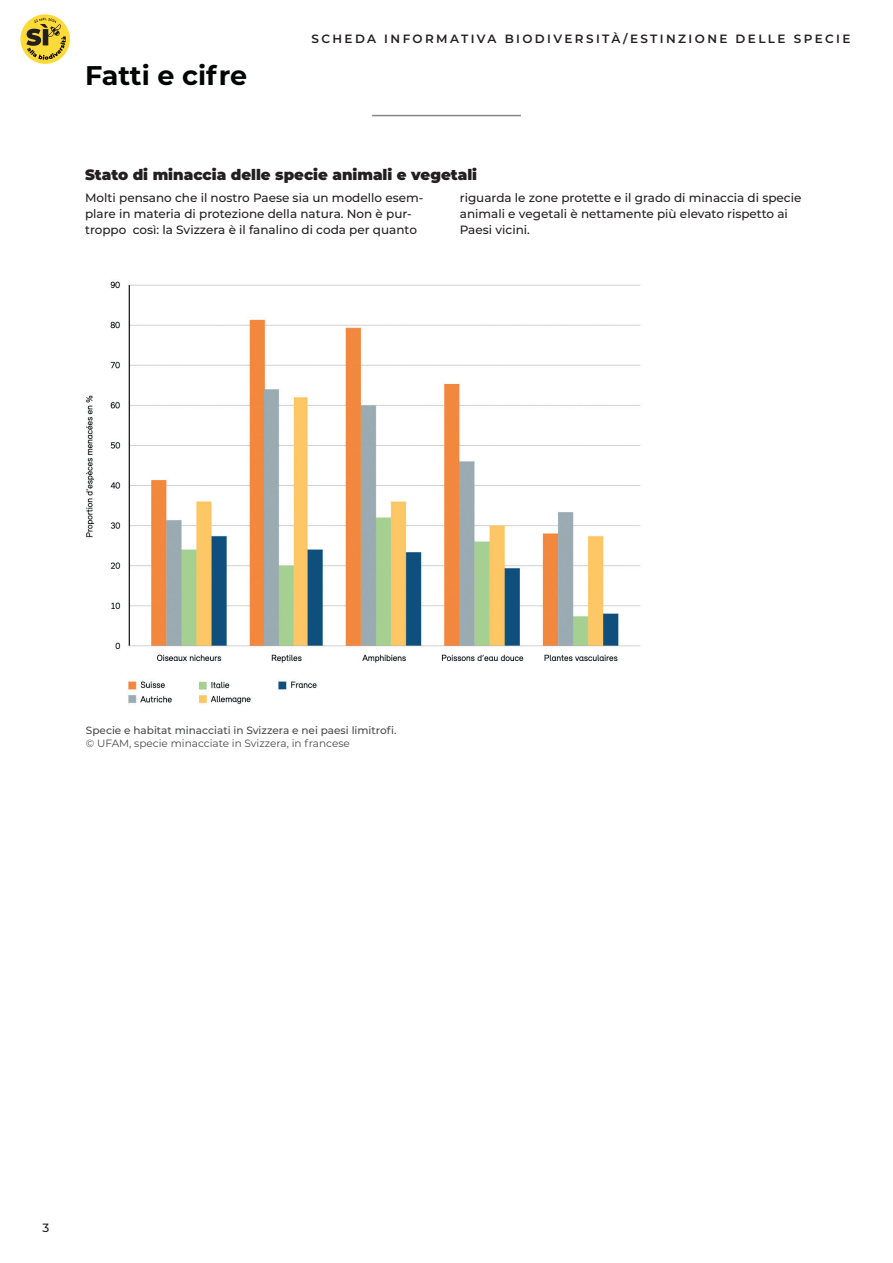
<style>
.page{position:relative;width:893px;height:1263px;background:#fff}
.page>*{position:absolute;margin:0;border:0;box-sizing:border-box;transform-origin:0 0}
.t1{font:700 27px "Montserrat";color:#030505}
.t2{font:900 15px "Montserrat";color:#231f20}
.t3{font:500 12px/15.8px "Montserrat";color:#231f20}
.t4{font:600 12px "Montserrat";letter-spacing:.2em;color:#231f20}
.t5{font:500 10.5px "Montserrat";color:#494a4b}
.t6{font:10.5px "Montserrat";color:#494a4b}
</style>
<div class="page">
<hr style="left:372px;top:115px;width:149px;height:1px;background:#231f20">
<svg style="left:20px;top:14px;width:50px;height:50px"></svg>
<svg style="left:26px;top:18px;width:40px;height:42px;background:#bca437"></svg>
<img style="left:86px;top:281px;width:555px;height:424px">
<h1 class="t1" style="left:85px;top:56px;width:164px">Fatti e cifre</h1>
<p class="t4" style="left:311px;top:30px;width:541px">SCHEDA INFORMATIVA BIODIVERSITÀ/ESTINZIONE DELLE SPECIE</p>
<p class="t2" style="left:85px;top:164px;width:394px">Stato di minaccia delle specie animali e vegetali</p>
<p class="t3" style="left:85px;top:190px;width:340px">Molti pensano che il nostro Paese sia un modello esem&shy;plare in materia di protezione della natura. Non è pur&shy;troppo così: la Svizzera è il fanalino di coda per quanto</p>
<p class="t3" style="left:460px;top:190px;width:343px">riguarda le zone protette e il grado di minaccia di specie animali e vegetali è nettamente più elevato rispetto ai<br>Paesi vicini.</p>
<p class="t5" style="left:86px;top:723px;width:312px">Specie e habitat minacciati in Svizzera e nei paesi limitrofi.</p>
<p class="t6" style="left:86px;top:736px;width:265px">© UFAM, specie minacciate in Svizzera, in francese</p>
<p class="t3" style="left:43px;top:1219px;width:8px">3</p>
</div>
